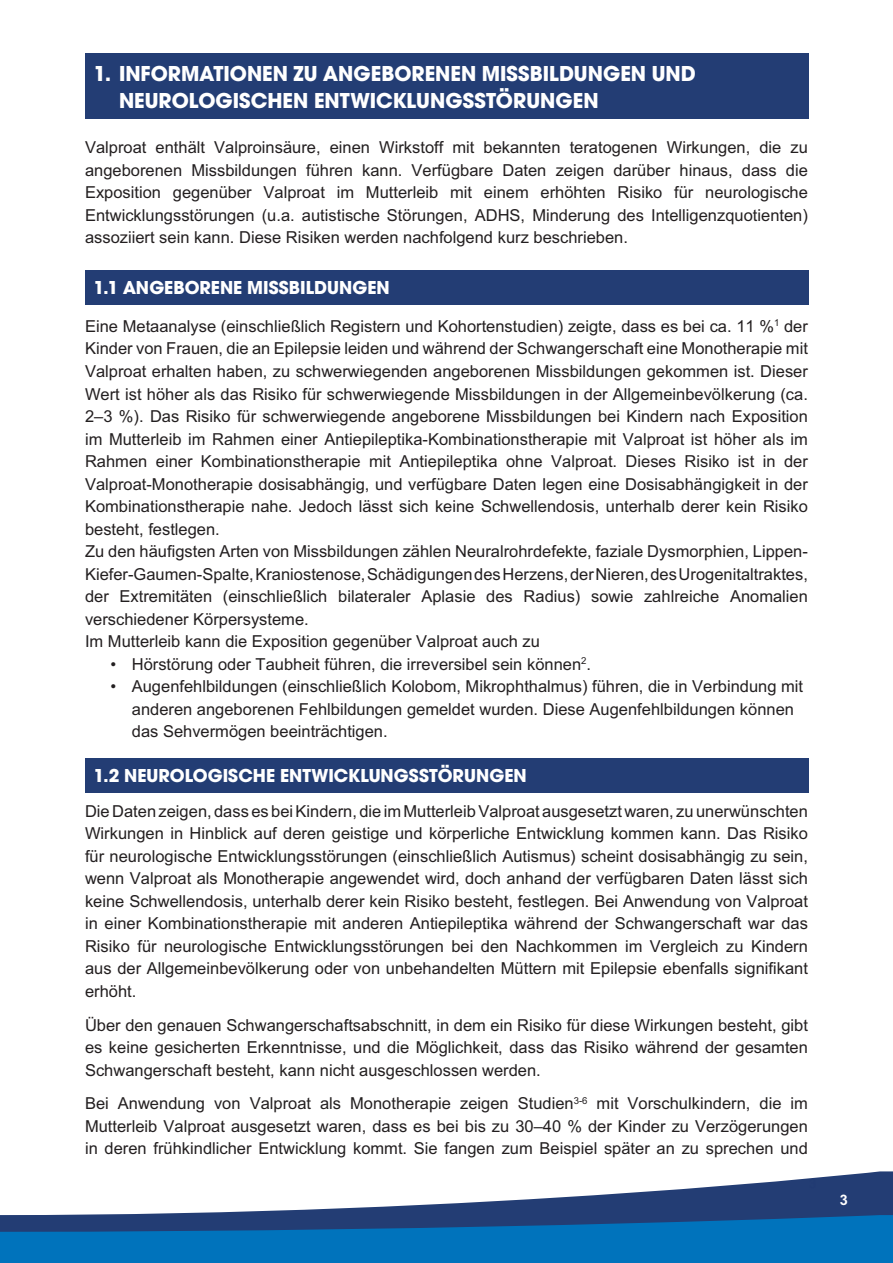
<style>
.page{position:relative;width:893px;height:1263px;background:#fff}
.page>*{position:absolute;margin:0;border:0;box-sizing:border-box;transform-origin:0 0}
.t1{font:700 22.5px "Avant Garde Gothic Itc T";color:#fff}
.t2{font:700 19.5px "Avant Garde Gothic Itc T";color:#fff}
.t3{font:16.5px/22.5px "Arial";color:#231f20;text-align:justify}
.t4{font:700 14.55px "Arial";color:#fff}
</style>
<div class="page">
<div style="left:0;top:1232px;width:893px;height:31px;background:#0073bc"></div>
<svg style="left:0;top:1171px;width:893px;height:61px"></svg>
<div style="left:85px;top:53px;width:724px;height:66px;background:#233d74"></div>
<div style="left:85px;top:270px;width:724px;height:34px;background:#233d74"></div>
<div style="left:85px;top:758px;width:724px;height:34px;background:#233d74"></div>
<p class="t1" style="left:94px;top:60px;width:604px">1. INFORMATIONEN ZU ANGEBORENEN MISSBILDUNGEN UND</p>
<p class="t1" style="left:119px;top:87px;width:481px">NEUROLOGISCHEN ENTWICKLUNGSSTÖRUNGEN</p>
<p class="t3" style="left:85px;top:136px;width:724px">Valproat enthält Valproinsäure, einen Wirkstoff mit bekannten teratogenen Wirkungen, die zu angeborenen Missbildungen führen kann. Verfügbare Daten zeigen darüber hinaus, dass die Exposition gegenüber Valproat im Mutterleib mit einem erhöhten Risiko für neurologische Entwicklungsstörungen (u.a. autistische Störungen, ADHS, Minderung des Intelligenzquotienten) assoziiert sein kann. Diese Risiken werden nachfolgend kurz beschrieben.</p>
<p class="t2" style="left:94px;top:276px;width:298px">1.1 ANGEBORENE MISSBILDUNGEN</p>
<p class="t3" style="left:85px;top:315px;width:724px">Eine Metaanalyse (einschließlich Registern und Kohortenstudien) zeigte, dass es bei ca. 11 %<sup>1</sup> der Kinder von Frauen, die an Epilepsie leiden und während der Schwangerschaft eine Monotherapie mit Valproat erhalten haben, zu schwerwiegenden angeborenen Missbildungen gekommen ist. Dieser Wert ist höher als das Risiko für schwerwiegende Missbildungen in der Allgemeinbevölkerung (ca.<br>2–3 %). Das Risiko für schwerwiegende angeborene Missbildungen bei Kindern nach Exposition im Mutterleib im Rahmen einer Antiepileptika-Kombinationstherapie mit Valproat ist höher als im Rahmen einer Kombinationstherapie mit Antiepileptika ohne Valproat. Dieses Risiko ist in der Valproat-Monotherapie dosisabhängig, und verfügbare Daten legen eine Dosisabhängigkeit in der Kombinationstherapie nahe. Jedoch lässt sich keine Schwellendosis, unterhalb derer kein Risiko besteht, festlegen.</p>
<p class="t3" style="left:85px;top:540px;width:724px">Zu den häufigsten Arten von Missbildungen zählen Neuralrohrdefekte, faziale Dysmorphien, Lippen-Kiefer-Gaumen-Spalte, Kraniostenose, Schädigungen des Herzens, der Nieren, des Urogenitaltraktes, der Extremitäten (einschließlich bilateraler Aplasie des Radius) sowie zahlreiche Anomalien verschiedener Körpersysteme.</p>
<p class="t3" style="left:85px;top:630px;width:456px">Im Mutterleib kann die Exposition gegenüber Valproat auch zu</p>
<p class="t3" style="left:111px;top:652px;width:482px">• Hörstörung oder Taubheit führen, die irreversibel sein können<sup>2</sup>.</p>
<p class="t3" style="left:132px;top:675px;width:673px;text-align:left;text-indent:-21px">• Augenfehlbildungen (einschließlich Kolobom, Mikrophthalmus) führen, die in Verbindung mit anderen angeborenen Fehlbildungen gemeldet wurden. Diese Augenfehlbildungen können das Sehvermögen beeinträchtigen.</p>
<p class="t2" style="left:94px;top:764px;width:435px">1.2 NEUROLOGISCHE ENTWICKLUNGSSTÖRUNGEN</p>
<p class="t3" style="left:85px;top:800px;width:724px">Die Daten zeigen, dass es bei Kindern, die im Mutterleib Valproat ausgesetzt waren, zu unerwünschten Wirkungen in Hinblick auf deren geistige und körperliche Entwicklung kommen kann. Das Risiko für neurologische Entwicklungsstörungen (einschließlich Autismus) scheint dosisabhängig zu sein, wenn Valproat als Monotherapie angewendet wird, doch anhand der verfügbaren Daten lässt sich keine Schwellendosis, unterhalb derer kein Risiko besteht, festlegen. Bei Anwendung von Valproat in einer Kombinationstherapie mit anderen Antiepileptika während der Schwangerschaft war das Risiko für neurologische Entwicklungsstörungen bei den Nachkommen im Vergleich zu Kindern aus der Allgemeinbevölkerung oder von unbehandelten Müttern mit Epilepsie ebenfalls signifikant erhöht.</p>
<p class="t3" style="left:85px;top:1013px;width:724px">Über den genauen Schwangerschaftsabschnitt, in dem ein Risiko für diese Wirkungen besteht, gibt es keine gesicherten Erkenntnisse, und die Möglichkeit, dass das Risiko während der gesamten Schwangerschaft besteht, kann nicht ausgeschlossen werden.</p>
<p class="t3" style="left:85px;top:1092px;width:724px">Bei Anwendung von Valproat als Monotherapie zeigen Studien<sup>3-6</sup> mit Vorschulkindern, die im Mutterleib Valproat ausgesetzt waren, dass es bei bis zu 30–40 % der Kinder zu Verzögerungen in deren frühkindlicher Entwicklung kommt. Sie fangen zum Beispiel später an zu sprechen und</p>
<p class="t4" style="left:840px;top:1191px;width:10px">3</p>
</div>
